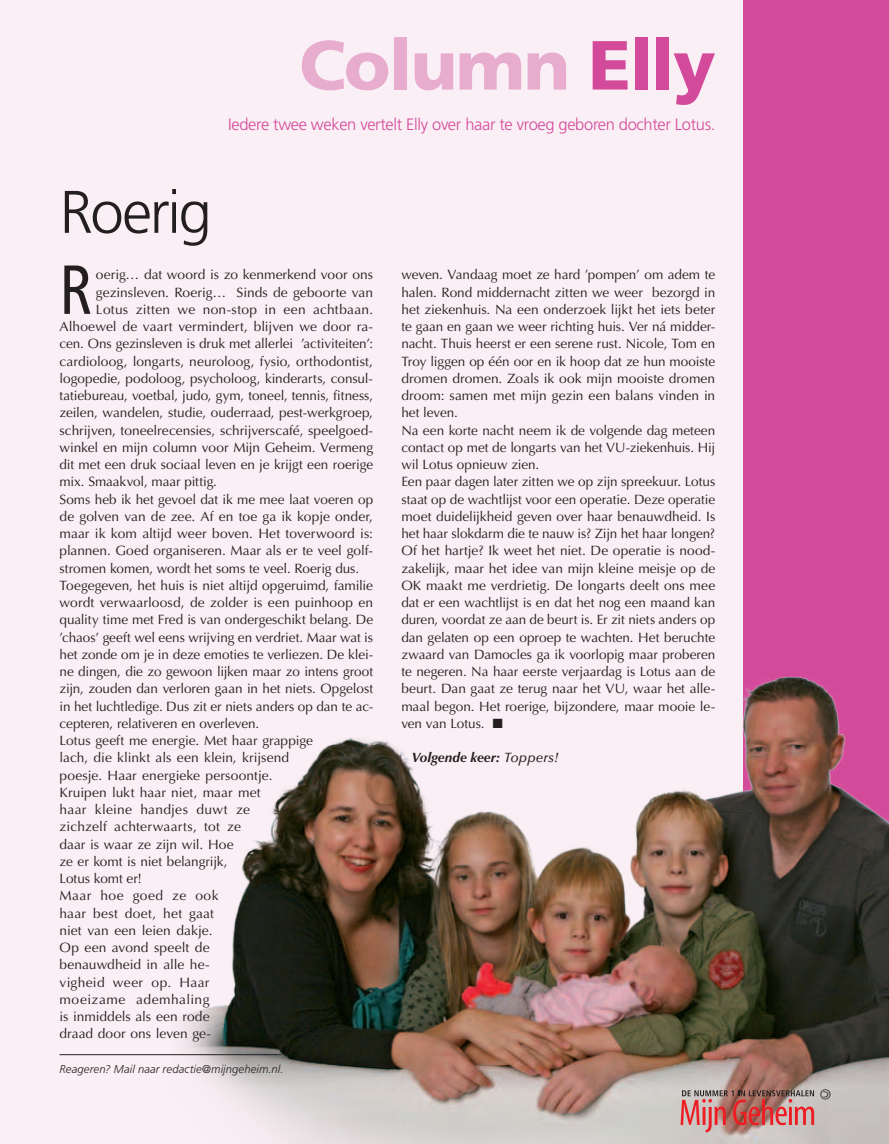
<style>
.page{position:relative;width:889px;height:1144px;background:#faeff5}
.page>*{position:absolute;margin:0;border:0;box-sizing:border-box;transform-origin:0 0}
.t1{font:900 69.45px "Frutiger LT Std";letter-spacing:-.02em;color:#e8acce}
._11b__Kadertekst_ini{font:condensed 69.15px "Frutiger LT Std";color:#231f20;scale:.91 1}
.t2{font:300 60px "Frutiger LT Std";letter-spacing:-.04em;color:#231f20}
.t3{font:300 16.5px "Frutiger LT Std";letter-spacing:-.02em;color:#d44a9a}
._11a__Kadertekst{font:13.5px/17.2px "Optima LT Std";color:#231f20;text-align:justify}
._11b__Kadertekst_ini-2{font:13.5px "Optima LT Std";color:#231f20}
._11b__Kadertekst_ini-3{font:13.5px "Optima LT Std";letter-spacing:.02em;color:#231f20}
._11a__Kadertekst-2{font:italic 700 13.5px "Optima LT Std";color:#231f20}
._13__Meer_info{font:italic 300 11.25px "Frutiger LT Std";letter-spacing:.01em;color:#231f20}
.s1{color:#d44a9a}
.s2{font-family:"European Pi Three"}
.s3{font-weight:500}
</style>
<div class="page">
<div style="left:743px;top:0;width:146px;height:1144px;background:#d44a9a"></div>
<img style="left:172px;top:676px;width:717px;height:468px">
<hr style="left:60px;top:1054px;width:655px;height:1px;background:#231f20">
<svg style="left:680px;top:1090px;width:134px;height:42px;background:#bc7d7a"></svg>
<svg style="left:820px;top:1089px;width:10px;height:10px"></svg>
<p class="t1" style="left:299px;top:23px;width:418px">Column <span class="s1">Elly</span></p>
<p class="t3" style="left:228px;top:115px;width:489px">Iedere twee weken vertelt Elly over haar te vroeg geboren dochter Lotus.</p>
<p class="t2" style="left:60px;top:178px;width:154px">Roerig</p>
<p class="_11b__Kadertekst_ini" style="left:60px;top:250px;width:37px">R</p>
<p class="_11b__Kadertekst_ini-2" style="left:96px;top:267px;width:279px">oerig… dat woord is zo kenmerkend voor ons</p>
<p class="_11b__Kadertekst_ini-2" style="left:96px;top:284px;width:279px">gezinsleven. Roerig… Sinds de geboorte van</p>
<p class="_11b__Kadertekst_ini-3" style="left:96px;top:301px;width:279px">Lotus zitten we non-stop in een achtbaan.</p>
<p class="_11b__Kadertekst_ini-2" style="left:60px;top:319px;width:315px">Alhoewel de vaart vermindert, blijven we door ra-</p>
<p class="_11b__Kadertekst_ini-2" style="left:60px;top:336px;width:315px">cen. Ons gezinsleven is druk met allerlei ’activiteiten’:</p>
<p class="_11b__Kadertekst_ini-2" style="left:60px;top:353px;width:315px">cardioloog, longarts, neuroloog, fysio, orthodontist,</p>
<p class="_11b__Kadertekst_ini-2" style="left:60px;top:370px;width:315px">logopedie, podoloog, psycholoog, kinderarts, consul-</p>
<p class="_11b__Kadertekst_ini-2" style="left:60px;top:388px;width:315px">tatiebureau, voetbal, judo, gym, toneel, tennis, fitness,</p>
<p class="_11b__Kadertekst_ini-2" style="left:60px;top:405px;width:315px">zeilen, wandelen, studie, ouderraad, pest-werkgroep,</p>
<p class="_11b__Kadertekst_ini-2" style="left:60px;top:422px;width:315px">schrijven, toneelrecensies, schrijverscafé, speelgoed-</p>
<p class="_11b__Kadertekst_ini-2" style="left:60px;top:439px;width:315px">winkel en mijn column voor Mijn Geheim. Vermeng</p>
<p class="_11b__Kadertekst_ini-2" style="left:60px;top:457px;width:315px">dit met een druk sociaal leven en je krijgt een roerige</p>
<p class="_11b__Kadertekst_ini-2" style="left:60px;top:474px;width:159px">mix. Smaakvol, maar pittig.</p>
<p class="_11a__Kadertekst" style="left:60px;top:491px;width:315px">Soms heb ik het gevoel dat ik me mee laat voeren op de golven van de zee. Af en toe ga ik kopje onder, maar ik kom altijd weer boven. Het toverwoord is: plannen. Goed organiseren. Maar als er te veel golf&shy;stromen komen, wordt het soms te veel. Roerig dus.</p>
<p class="_11a__Kadertekst" style="left:60px;top:577px;width:315px">Toegegeven, het huis is niet altijd opgeruimd, familie wordt verwaarloosd, de zolder is een puinhoop en quality time met Fred is van ondergeschikt belang. De ’chaos’ geeft wel eens wrijving en verdriet. Maar wat is het zonde om je in deze emoties te verliezen. De klei&shy;ne dingen, die zo gewoon lijken maar zo intens groot zijn, zouden dan verloren gaan in het niets. Opgelost in het luchtledige. Dus zit er niets anders op dan te ac&shy;cepteren, relativeren en overleven.</p>
<p class="_11a__Kadertekst" style="left:60px;top:732px;width:255px;text-align:left">Lotus geeft me energie. Met haar grappige lach, die klinkt als een klein, krijsend poesje. Haar energieke persoontje.<br>Kruipen lukt haar niet, maar met<br>haar kleine handjes duwt ze<br>zichzelf achterwaarts, tot ze<br>daar is waar ze zijn wil. Hoe<br>ze er komt is niet belangrijk,<br>Lotus komt er!</p>
<p class="_11a__Kadertekst" style="left:60px;top:887px;width:160px;text-align:left">Maar hoe goed ze ook haar best doet, het gaat niet van een leien dakje.<br>Op een avond speelt de benauwdheid in alle he&shy;vigheid weer op. Haar moeizame ademhaling is inmiddels als een rode draad door ons leven ge-</p>
<p class="_13__Meer_info" style="left:60px;top:1062px;width:225px">Reageren? Mail naar redactie@mijngeheim.nl.</p>
<p class="_11a__Kadertekst" style="left:401px;top:266px;width:315px">weven. Vandaag moet ze hard ’pompen’ om adem te halen. Rond middernacht zitten we weer bezorgd in het ziekenhuis. Na een onderzoek lijkt het iets beter te gaan en gaan we weer richting huis. Ver ná midder&shy;nacht. Thuis heerst er een serene rust. Nicole, Tom en Troy liggen op één oor en ik hoop dat ze hun mooiste dromen dromen. Zoals ik ook mijn mooiste dromen droom: samen met mijn gezin een balans vinden in het leven.</p>
<p class="_11a__Kadertekst" style="left:401px;top:422px;width:315px">Na een korte nacht neem ik de volgende dag meteen contact op met de longarts van het VU-ziekenhuis. Hij wil Lotus opnieuw zien.</p>
<p class="_11a__Kadertekst" style="left:401px;top:473px;width:315px">Een paar dagen later zitten we op zijn spreekuur. Lotus staat op de wachtlijst voor een operatie. Deze operatie moet duidelijkheid geven over haar benauwdheid. Is het haar slokdarm die te nauw is? Zijn het haar longen?<br>Of het hartje? Ik weet het niet. De operatie is nood&shy;zakelijk, maar het idee van mijn kleine meisje op de OK maakt me verdrietig. De longarts deelt ons mee dat er een wachtlijst is en dat het nog een maand kan duren, voordat ze aan de beurt is. Er zit niets anders op dan gelaten op een oproep te wachten. Het beruchte zwaard van Damocles ga ik voorlopig maar proberen te negeren. Na haar eerste verjaardag is Lotus aan de beurt. Dan gaat ze terug naar het VU, waar het alle&shy;maal begon. Het roerige, bijzondere, maar mooie le&shy;ven van Lotus. <span class="s2">L</span></p>
<p class="_11a__Kadertekst-2" style="left:411px;top:750px;width:149px">Volgende keer: <span class="s3">Toppers!</span></p>
</div>
